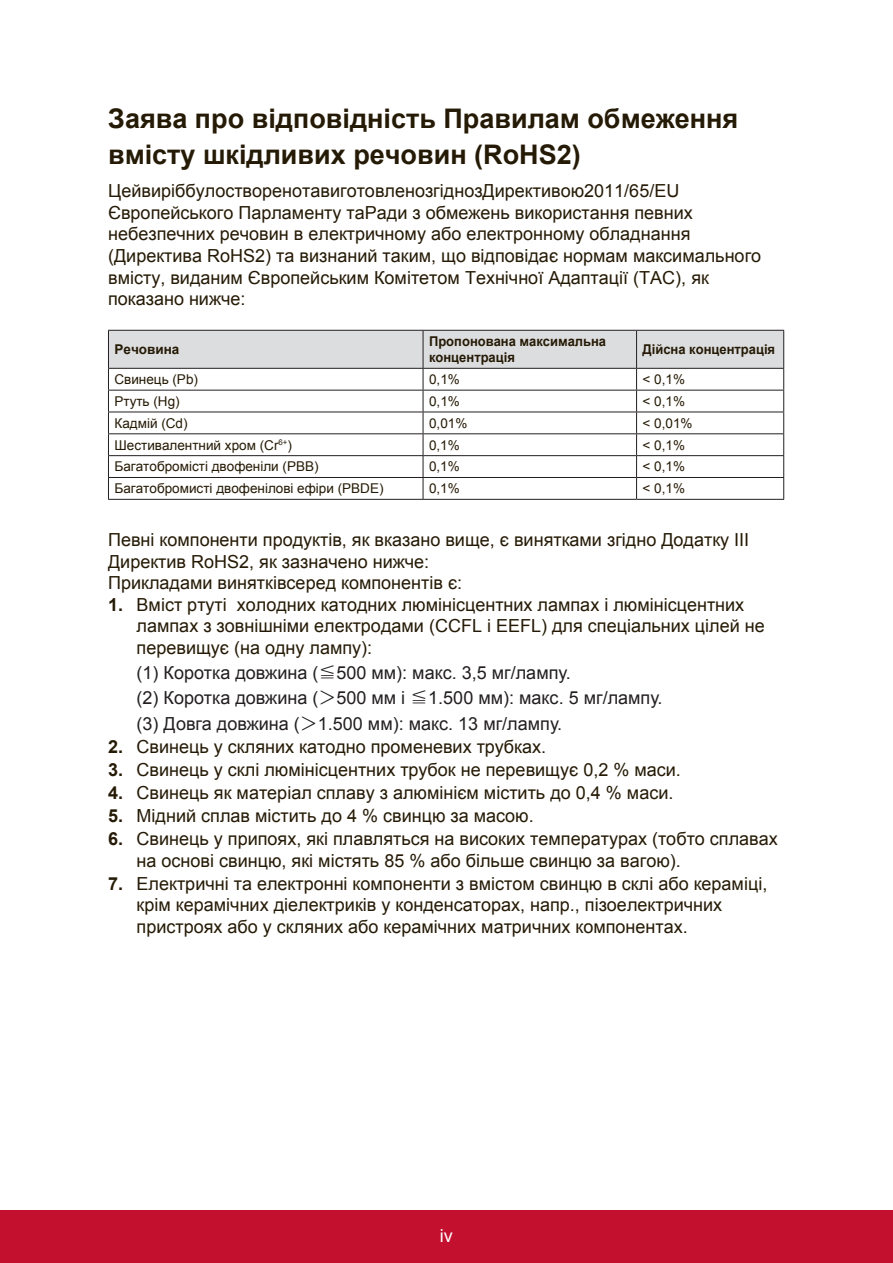
<style>
.page{position:relative;width:893px;height:1263px;background:#fff}
.page>*{position:absolute;margin:0;border:0;box-sizing:border-box;transform-origin:0 0}
.t1{font:700 27px/35.8px "Arial";color:#251a05}
.t2{font:18px/21.6px "Arial";color:#251a05}
.t3{font:18px/25.2px "Arial";color:#231f20}
.t4{font:18px "Arial";color:#fff}
.t5{font:13.5px "Arial";color:#251a05}
.t6{font:700 13.5px/16.2px "Arial";color:#251a05;scale:.96 1}
.t7{font:700 13.5px "Arial";color:#251a05}
.s1{font-weight:700}
.s2{font-family:"Adobe Ming Std";font-weight:300}
</style>
<div class="page">
<div style="left:0;top:1210px;width:892px;height:53px;background:#c3102f"></div>
<svg style="left:108px;top:330px;width:676px;height:169px"></svg>
<hr style="left:108px;top:499px;width:315px;height:1px;background:#231f20">
<hr style="left:423px;top:499px;width:213px;height:1px;background:#231f20">
<hr style="left:636px;top:499px;width:147px;height:1px;background:#231f20">
<h1 class="t1" style="left:108px;top:101px;width:631px">Заява про відповідність Правилам обмеження вмісту шкідливих речовин (RoHS2)</h1>
<p class="t2" style="left:108px;top:180px;width:654px">ЦейвиріббулостворенотавиготовленозгіднозДирективою2011/65/EU Європейського Парламенту таРади з обмежень використання певних небезпечних речовин в електричному або електронному обладнання (Директива RoHS2) та визнаний таким, що відповідає нормам максимального вмісту, виданим Європейським Комітетом Технічної Адаптації (ТАС), як показано нижче:</p>
<p class="t7" style="left:114px;top:340px;width:66px">Речовина</p>
<p class="t6" style="left:429px;top:334px;width:186px">Пропонована максимальна концентрація</p>
<p class="t6" style="left:642px;top:342px;width:139px">Дійсна концентрація</p>
<p class="t5" style="left:114px;top:370px;width:85px">Свинець (Pb)</p>
<p class="t5" style="left:429px;top:370px;width:32px">0,1%</p>
<p class="t5" style="left:642px;top:370px;width:44px">&lt; 0,1%</p>
<p class="t5" style="left:114px;top:392px;width:67px">Ртуть (Hg)</p>
<p class="t5" style="left:429px;top:392px;width:32px">0,1%</p>
<p class="t5" style="left:642px;top:392px;width:44px">&lt; 0,1%</p>
<p class="t5" style="left:114px;top:414px;width:75px">Кадмій (Cd)</p>
<p class="t5" style="left:429px;top:414px;width:40px">0,01%</p>
<p class="t5" style="left:642px;top:414px;width:51px">&lt; 0,01%</p>
<p class="t5" style="left:114px;top:436px;width:179px">Шестивалентний хром (Cr<sup>6+</sup>)</p>
<p class="t5" style="left:429px;top:436px;width:32px">0,1%</p>
<p class="t5" style="left:642px;top:436px;width:44px">&lt; 0,1%</p>
<p class="t5" style="left:114px;top:458px;width:205px">Багатобромісті двофеніли (РВВ)</p>
<p class="t5" style="left:429px;top:458px;width:32px">0,1%</p>
<p class="t5" style="left:642px;top:458px;width:44px">&lt; 0,1%</p>
<p class="t5" style="left:114px;top:480px;width:270px">Багатобромисті двофенілові ефіри (PBDE)</p>
<p class="t5" style="left:429px;top:480px;width:32px">0,1%</p>
<p class="t5" style="left:642px;top:480px;width:44px">&lt; 0,1%</p>
<p class="t2" style="left:108px;top:529px;width:642px">Певні компоненти продуктів, як вказано вище, є винятками згідно Додатку III<br>Директив RoHS2, як зазначено нижче:<br>Прикладами винятківсеред компонентів є:</p>
<p class="t2" style="left:136px;top:594px;width:629px;text-indent:-28px"><span class="s1">1.</span> Вміст ртуті холодних катодних люмінісцентних лампах і люмінісцентних лампах з зовнішніми електродами (CCFL і EEFL) для спеціальних цілей не перевищує (на одну лампу):</p>
<p class="t3" style="left:136px;top:660px;width:527px">(1) Коротка довжина (<span class="s2">≦</span>500 мм): макс. 3,5 мг/лампу.<br>(2) Коротка довжина (<span class="s2">＞</span>500 мм і <span class="s2">≦</span>1.500 мм): макс. 5 мг/лампу. (3) Довга довжина (<span class="s2">＞</span>1.500 мм): макс. 13 мг/лампу.</p>
<p class="t2" style="left:108px;top:736px;width:439px"><span class="s1">2.</span> Свинець у скляних катодно променевих трубках.</p>
<p class="t2" style="left:108px;top:759px;width:574px"><span class="s1">3.</span> Свинець у склі люмінісцентних трубок не перевищує 0,2 % маси.</p>
<p class="t2" style="left:108px;top:782px;width:566px"><span class="s1">4.</span> Свинець як матеріал сплаву з алюмінієм містить до 0,4 % маси.</p>
<p class="t2" style="left:108px;top:805px;width:427px"><span class="s1">5.</span> Мідний сплав містить до 4 % свинцю за масою.</p>
<p class="t2" style="left:136px;top:828px;width:642px;text-indent:-28px"><span class="s1">6.</span> Свинець у припоях, які плавляться на високих температурах (тобто сплавах на основі свинцю, які містять 85 % або більше свинцю за вагою).</p>
<p class="t2" style="left:136px;top:873px;width:632px;text-indent:-28px"><span class="s1">7.</span> Електричні та електронні компоненти з вмістом свинцю в склі або кераміці, крім керамічних діелектриків у конденсаторах, напр., пізоелектричних пристроях або у скляних або керамічних матричних компонентах.</p>
<p class="t4" style="left:440px;top:1223px;width:14px">iv</p>
</div>
